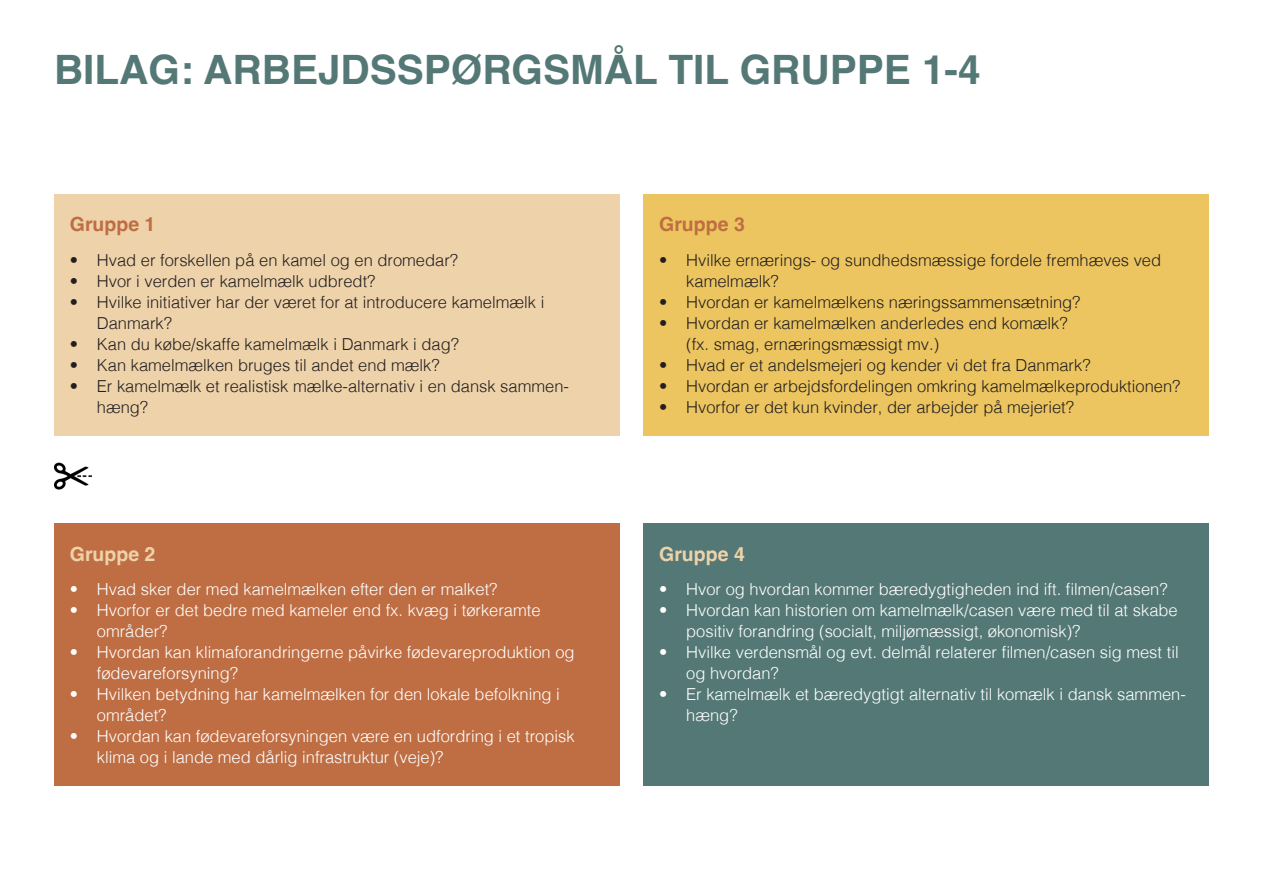
<style>
.page{position:relative;width:1263px;height:893px;background:#fff}
.page>*{position:absolute;margin:0;border:0;box-sizing:border-box;transform-origin:0 0}
.t1{font:700 40.5px "Helvetica";color:#547876}
.t2{font:700 19.5px "Helvetica";color:#bf6e43}
.t3{font:700 19.5px "Helvetica";color:#eed2aa}
.t4{font:300 16.5px/21px "Helvetica";color:#fff}
.t5{font:300 16.5px/21px "Helvetica";color:#231f20}
</style>
<div class="page">
<div style="left:54px;top:194px;width:566px;height:241px;background:#eed2aa"></div>
<div style="left:643px;top:194px;width:566px;height:241px;background:#ecc560"></div>
<div style="left:54px;top:524px;width:566px;height:262px;background:#bf6e43"></div>
<div style="left:643px;top:524px;width:566px;height:262px;background:#547876"></div>
<img style="left:54px;top:462px;width:37px;height:28px">
<p class="t1" style="left:54px;top:45px;width:928px">BILAG: ARBEJDSSPØRGSMÅL TIL GRUPPE 1-4</p>
<p class="t2" style="left:70px;top:212px;width:87px">Gruppe 1</p>
<p class="t2" style="left:659px;top:212px;width:87px">Gruppe 3</p>
<p class="t5" style="left:70px;top:248px;width:390px">• Hvad er forskellen på en kamel og en dromedar?</p>
<p class="t5" style="left:70px;top:269px;width:307px">• Hvor i verden er kamelmælk udbredt?</p>
<p class="t5" style="left:97px;top:290px;width:449px;text-indent:-27px">• Hvilke initiativer har der været for at introducere kamelmælk i<br>Danmark?</p>
<p class="t5" style="left:70px;top:332px;width:391px">• Kan du købe/skaffe kamelmælk i Danmark i dag?</p>
<p class="t5" style="left:70px;top:353px;width:371px">• Kan kamelmælken bruges til andet end mælk?</p>
<p class="t5" style="left:97px;top:374px;width:474px;text-indent:-27px">• Er kamelmælk et realistisk mælke-alternativ i en dansk sammen&shy;hæng?</p>
<p class="t5" style="left:686px;top:248px;width:476px;text-indent:-27px">• Hvilke ernærings- og sundhedsmæssige fordele fremhæves ved kamelmælk?</p>
<p class="t5" style="left:659px;top:290px;width:423px">• Hvordan er kamelmælkens næringssammensætning?</p>
<p class="t5" style="left:686px;top:311px;width:383px;text-indent:-27px">• Hvordan er kamelmælken anderledes end komælk? (fx. smag, ernæringsmæssigt mv.)</p>
<p class="t5" style="left:659px;top:353px;width:433px">• Hvad er et andelsmejeri og kender vi det fra Danmark?</p>
<p class="t5" style="left:659px;top:374px;width:523px">• Hvordan er arbejdsfordelingen omkring kamelmælkeproduktionen?</p>
<p class="t5" style="left:659px;top:395px;width:416px">• Hvorfor er det kun kvinder, der arbejder på mejeriet?</p>
<p class="t3" style="left:70px;top:542px;width:87px">Gruppe 2</p>
<p class="t3" style="left:659px;top:542px;width:87px">Gruppe 4</p>
<p class="t4" style="left:70px;top:578px;width:429px">• Hvad sker der med kamelmælken efter den er malket?</p>
<p class="t4" style="left:97px;top:599px;width:445px;text-indent:-27px">• Hvorfor er det bedre med kameler end fx. kvæg i tørkeramte områder?</p>
<p class="t4" style="left:97px;top:641px;width:479px;text-indent:-27px">• Hvordan kan klimaforandringerne påvirke fødevareproduktion og fødevareforsyning?</p>
<p class="t4" style="left:97px;top:683px;width:465px;text-indent:-27px">• Hvilken betydning har kamelmælken for den lokale befolkning i området?</p>
<p class="t4" style="left:97px;top:725px;width:479px;text-indent:-27px">• Hvordan kan fødevareforsyningen være en udfordring i et tropisk klima og i lande med dårlig infrastruktur (veje)?</p>
<p class="t4" style="left:659px;top:578px;width:510px">• Hvor og hvordan kommer bæredygtigheden ind ift. filmen/casen?</p>
<p class="t4" style="left:686px;top:599px;width:493px;text-indent:-27px">• Hvordan kan historien om kamelmælk/casen være med til at skabe positiv forandring (socialt, miljømæssigt, økonomisk)?</p>
<p class="t4" style="left:686px;top:641px;width:494px;text-indent:-27px">• Hvilke verdensmål og evt. delmål relaterer filmen/casen sig mest til og hvordan?</p>
<p class="t4" style="left:686px;top:683px;width:501px;text-indent:-27px">• Er kamelmælk et bæredygtigt alternativ til komælk i dansk sammen&shy;hæng?</p>
</div>
